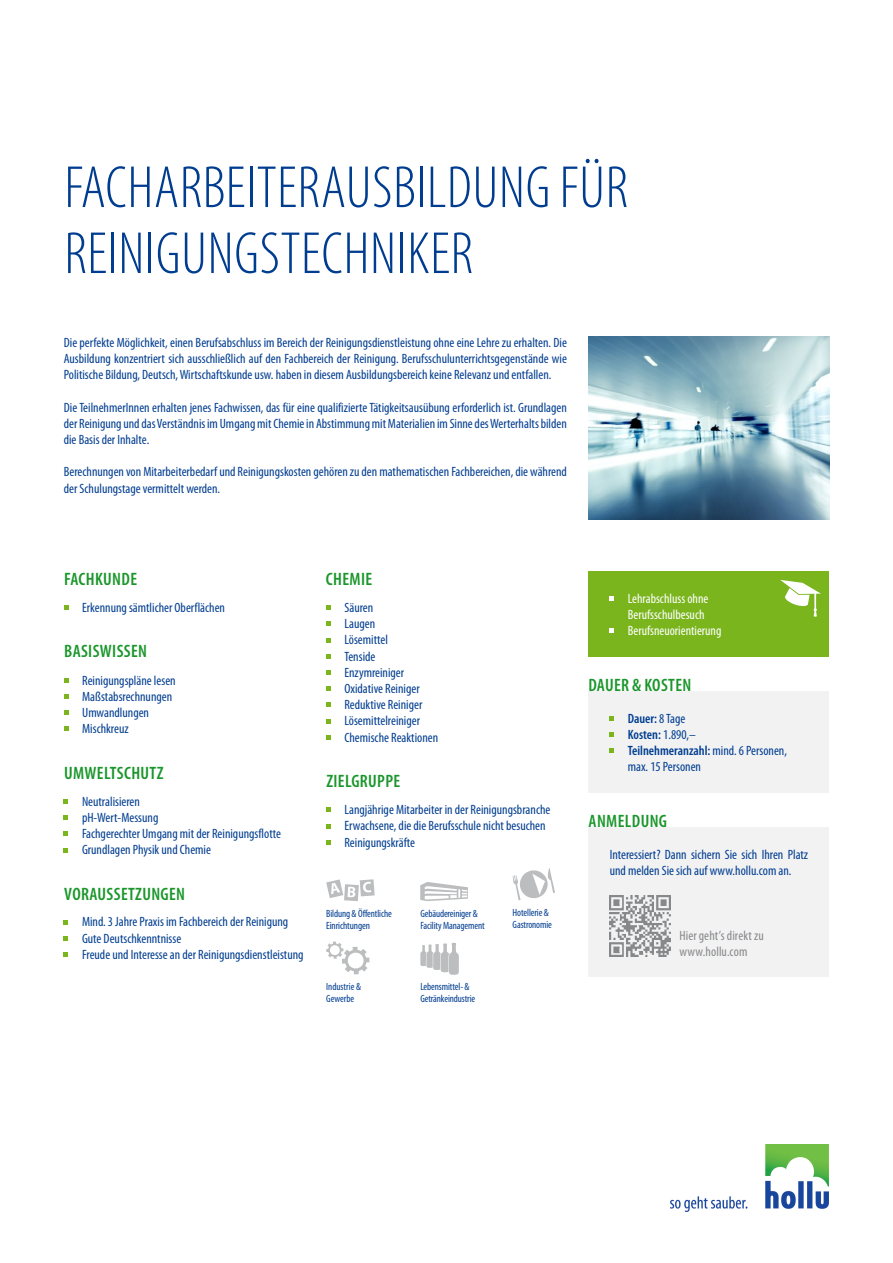
<style>
.page{position:relative;width:893px;height:1263px;background:#fff}
.page>*{position:absolute;margin:0;border:0;box-sizing:border-box;transform-origin:0 0}
.t1{font:300 condensed 60px/66px "Myriad Pro";letter-spacing:.01em;color:#003d90}
.t2{font:600 condensed 18px "Myriad Pro";letter-spacing:.02em;color:#1a962b}
.t3{font:condensed 13.5px/16.2px "Myriad Pro";color:#003d90}
.t4{font:condensed 13.5px/16.2px "Myriad Pro";color:#fff}
.t5{font:condensed 13.5px/16.2px "Myriad Pro";letter-spacing:.01em;color:#87888a}
.t6{font:condensed 10.5px/12px "Myriad Pro";letter-spacing:-.01em;color:#003d90}
.s1{font-weight:600}
</style>
<div class="page">
<img style="left:588px;top:337px;width:241px;height:182px">
<svg style="left:64px;top:606px;width:4px;height:4px"></svg>
<svg style="left:64px;top:678px;width:4px;height:4px"></svg>
<svg style="left:64px;top:694px;width:4px;height:5px"></svg>
<svg style="left:64px;top:710px;width:4px;height:5px"></svg>
<svg style="left:64px;top:727px;width:4px;height:4px"></svg>
<svg style="left:326px;top:808px;width:5px;height:4px"></svg>
<svg style="left:326px;top:824px;width:5px;height:4px"></svg>
<svg style="left:326px;top:840px;width:5px;height:4px"></svg>
<svg style="left:326px;top:606px;width:5px;height:4px"></svg>
<svg style="left:326px;top:622px;width:5px;height:4px"></svg>
<svg style="left:326px;top:638px;width:5px;height:4px"></svg>
<svg style="left:326px;top:654px;width:5px;height:4px"></svg>
<svg style="left:326px;top:670px;width:5px;height:5px"></svg>
<svg style="left:326px;top:687px;width:5px;height:4px"></svg>
<svg style="left:326px;top:703px;width:5px;height:4px"></svg>
<svg style="left:326px;top:719px;width:5px;height:4px"></svg>
<svg style="left:326px;top:735px;width:5px;height:4px"></svg>
<svg style="left:64px;top:799px;width:4px;height:4px"></svg>
<svg style="left:64px;top:815px;width:4px;height:5px"></svg>
<svg style="left:64px;top:832px;width:4px;height:4px"></svg>
<svg style="left:64px;top:848px;width:4px;height:4px"></svg>
<div style="left:588px;top:827px;width:241px;height:150px;background:#f2f2f3"></div>
<img style="left:610px;top:895px;width:61px;height:61px">
<div style="left:588px;top:691px;width:241px;height:101px;background:#f2f2f3"></div>
<svg style="left:609px;top:716px;width:5px;height:4px"></svg>
<svg style="left:609px;top:732px;width:5px;height:5px"></svg>
<svg style="left:609px;top:748px;width:5px;height:5px"></svg>
<div style="left:588px;top:571px;width:241px;height:85px;background:#7ab51d"></div>
<svg style="left:609px;top:596px;width:5px;height:5px"></svg>
<svg style="left:609px;top:629px;width:5px;height:4px"></svg>
<svg style="left:780px;top:580px;width:41px;height:37px"></svg>
<svg style="left:64px;top:920px;width:4px;height:4px"></svg>
<svg style="left:64px;top:936px;width:4px;height:4px"></svg>
<svg style="left:64px;top:952px;width:4px;height:5px"></svg>
<svg style="left:326px;top:941px;width:43px;height:33px"></svg>
<svg style="left:420px;top:943px;width:39px;height:32px"></svg>
<svg style="left:326px;top:879px;width:49px;height:22px"></svg>
<svg style="left:420px;top:882px;width:48px;height:19px"></svg>
<svg style="left:513px;top:868px;width:42px;height:32px"></svg>
<img style="left:670px;top:1145px;width:158px;height:66px">
<h1 class="t1" style="left:64px;top:156px;width:565px">FACHARBEITERAUSBILDUNG FÜR<br>REINIGUNGSTECHNIKER</h1>
<p class="t3" style="left:64px;top:335px;width:505px;text-align:justify">Die perfekte Möglichkeit, einen Berufsabschluss im Bereich der Reinigungsdienstleistung ohne eine Lehre zu erhalten. Die Ausbildung konzentriert sich ausschließlich auf den Fachbereich der Reinigung. Berufsschulunterrichtsgegenstände wie Politische Bildung, Deutsch, Wirtschaftskunde usw. haben in diesem Ausbildungsbereich keine Relevanz und entfallen.</p>
<p class="t3" style="left:64px;top:399px;width:505px;text-align:justify">Die TeilnehmerInnen erhalten jenes Fachwissen, das für eine qualifizierte Tätigkeitsausübung erforderlich ist. Grundlagen der Reinigung und das Verständnis im Umgang mit Chemie in Abstimmung mit Materialien im Sinne des Werterhalts bilden die Basis der Inhalte.</p>
<p class="t3" style="left:64px;top:464px;width:505px">Berechnungen von Mitarbeiterbedarf und Reinigungskosten gehören zu den mathematischen Fachbereichen, die während der Schulungstage vermittelt werden.</p>
<h2 class="t2" style="left:64px;top:568px;width:74px">FACHKUNDE</h2>
<p class="t3" style="left:82px;top:600px;width:144px">Erkennung sämtlicher Oberflächen</p>
<h2 class="t2" style="left:64px;top:640px;width:84px">BASISWISSEN</h2>
<p class="t3" style="left:82px;top:672px;width:95px">Reinigungspläne lesen<br>Maßstabsrechnungen<br>Umwandlungen<br>Mischkreuz</p>
<h2 class="t2" style="left:64px;top:761px;width:101px">UMWELTSCHUTZ</h2>
<p class="t3" style="left:82px;top:793px;width:200px">Neutralisieren<br>pH-Wert-Messung<br>Fachgerechter Umgang mit der Reinigungsflotte<br>Grundlagen Physik und Chemie</p>
<h2 class="t2" style="left:64px;top:883px;width:122px">VORAUSSETZUNGEN</h2>
<p class="t3" style="left:82px;top:914px;width:223px">Mind. 3 Jahre Praxis im Fachbereich der Reinigung<br>Gute Deutschkenntnisse<br>Freude und Interesse an der Reinigungsdienstleistung</p>
<h2 class="t2" style="left:326px;top:568px;width:48px">CHEMIE</h2>
<p class="t3" style="left:344px;top:600px;width:95px">Säuren<br>Laugen<br>Lösemittel<br>Tenside<br>Enzymreiniger<br>Oxidative Reiniger<br>Reduktive Reiniger<br>Lösemittelreiniger<br>Chemische Reaktionen</p>
<h2 class="t2" style="left:326px;top:770px;width:75px">ZIELGRUPPE</h2>
<p class="t3" style="left:344px;top:802px;width:207px">Langjährige Mitarbeiter in der Reinigungsbranche<br>Erwachsene, die die Berufsschule nicht besuchen<br>Reinigungskräfte</p>
<p class="t6" style="left:326px;top:907px;width:67px">Bildung &amp; Öffentliche<br>Einrichtungen</p>
<p class="t6" style="left:326px;top:980px;width:36px">Industrie &amp;<br>Gewerbe</p>
<p class="t6" style="left:420px;top:907px;width:66px">Gebäudereiniger &amp;<br>Facility Management</p>
<p class="t6" style="left:420px;top:981px;width:56px">Lebensmittel- &amp;<br>Getränkeindustrie</p>
<p class="t6" style="left:513px;top:907px;width:41px">Hotellerie &amp;<br>Gastronomie</p>
<p class="t4" style="left:628px;top:590px;width:95px">Lehrabschluss ohne<br>Berufsschulbesuch<br>Berufsneuorientierung</p>
<h2 class="t2" style="left:588px;top:674px;width:104px">DAUER &amp; KOSTEN</h2>
<p class="t3" style="left:628px;top:710px;width:161px"><span class="s1">Dauer:</span> 8 Tage<br><span class="s1">Kosten:</span> 1.890,–<br><span class="s1">Teilnehmeranzahl:</span> mind. 6 Personen, max. 15 Personen</p>
<h2 class="t2" style="left:589px;top:810px;width:80px">ANMELDUNG</h2>
<p class="t3" style="left:610px;top:846px;width:200px">Interessiert? Dann sichern Sie sich Ihren Platz und melden Sie sich auf www.hollu.com an.</p>
<p class="t5" style="left:679px;top:927px;width:86px">Hier geht’s direkt zu www.hollu.com</p>
</div>
